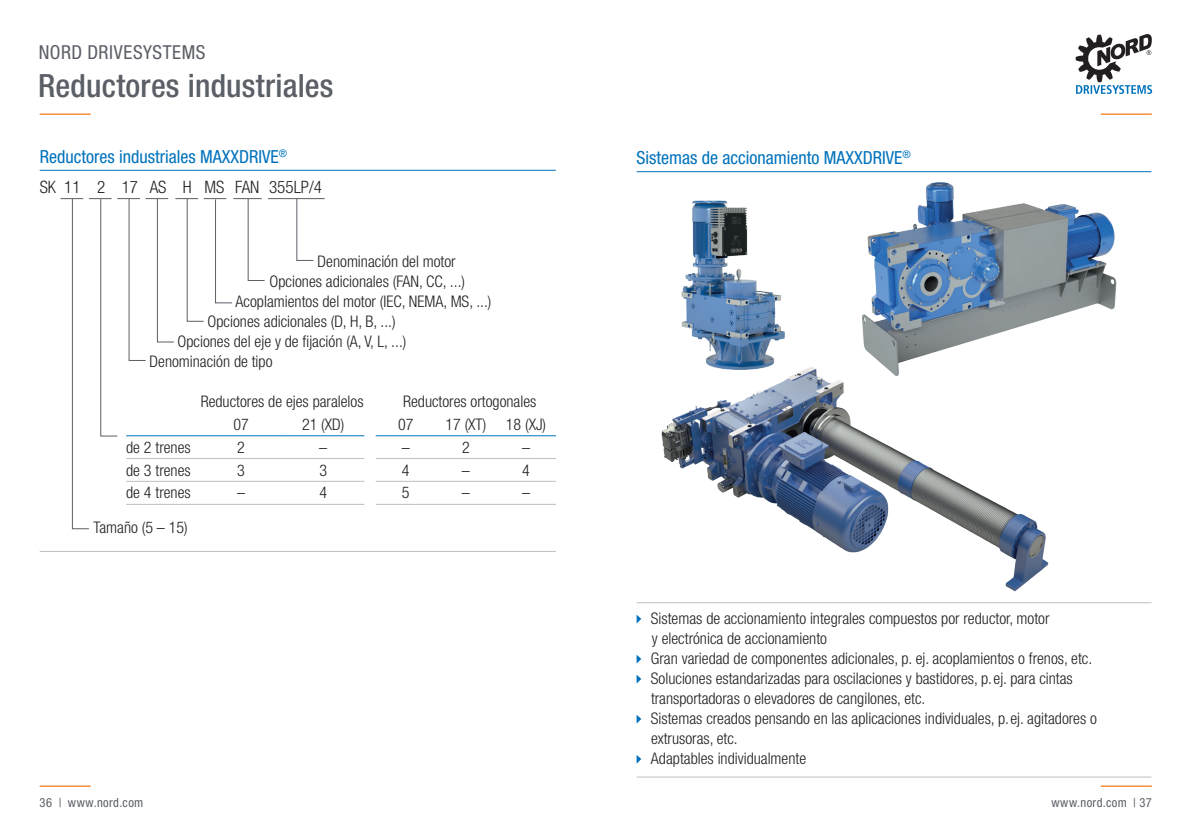
<style>
.page{position:relative;width:1191px;height:840px;background:#fff}
.page>*{position:absolute;margin:0;border:0;box-sizing:border-box;transform-origin:0 0}
.t1{font:500 condensed 32px "Helvetica Neue LT Pro";letter-spacing:.005em;color:#5b5f66}
.t2{font:condensed 19.2px "Helvetica Neue LT Pro";letter-spacing:.03em;color:#5b5f66}
.t3{font:condensed 18px "Helvetica Neue LT Pro";color:#0072bc}
.t4{font:300 condensed 17px "Helvetica Neue LT Pro";color:#231f20}
.t5{font:300 condensed 16px "Helvetica Neue LT Pro";color:#231f20}
.t6{font:condensed 12.6px "Helvetica Neue LT Pro";letter-spacing:.03em;color:#5b5f66}
</style>
<div class="page">
<hr style="left:40px;top:113px;width:51px;height:2px;background:#f58220">
<hr style="left:1100px;top:113px;width:51px;height:2px;background:#f58220">
<hr style="left:40px;top:785px;width:51px;height:1px;background:#f58220">
<hr style="left:1100px;top:785px;width:51px;height:1px;background:#f58220">
<svg style="left:1075px;top:34px;width:77px;height:60px"></svg>
<hr style="left:40px;top:170px;width:516px;height:1px;background:#0072bc">
<hr style="left:40px;top:550px;width:516px;height:1px;background:#bfbec1">
<hr style="left:636px;top:171px;width:515px;height:1px;background:#0072bc">
<hr style="left:636px;top:602px;width:515px;height:1px;background:#bfbec1">
<hr style="left:636px;top:776px;width:515px;height:1px;background:#bfbec1">
<svg style="left:636px;top:614px;width:5px;height:9px"></svg>
<svg style="left:636px;top:655px;width:5px;height:8px"></svg>
<svg style="left:636px;top:675px;width:5px;height:8px"></svg>
<svg style="left:636px;top:715px;width:5px;height:8px"></svg>
<svg style="left:636px;top:755px;width:5px;height:8px"></svg>
<img style="left:832px;top:172px;width:303px;height:181px">
<img style="left:681px;top:200px;width:104px;height:153px">
<img style="left:661px;top:353px;width:388px;height:239px">
<svg style="left:61px;top:198px;width:495px;height:331px"></svg>
<hr style="left:126px;top:435px;width:74px;height:1px;background:#0072bc">
<hr style="left:200px;top:435px;width:82px;height:1px;background:#0072bc">
<hr style="left:282px;top:435px;width:82px;height:1px;background:#0072bc">
<hr style="left:376px;top:435px;width:60px;height:1px;background:#0072bc">
<hr style="left:436px;top:435px;width:60px;height:1px;background:#0072bc">
<hr style="left:496px;top:435px;width:60px;height:1px;background:#0072bc">
<hr style="left:126px;top:458px;width:74px;height:1px;background:#bfbec1">
<hr style="left:200px;top:458px;width:82px;height:1px;background:#bfbec1">
<hr style="left:282px;top:458px;width:82px;height:1px;background:#bfbec1">
<hr style="left:376px;top:458px;width:60px;height:1px;background:#bfbec1">
<hr style="left:436px;top:458px;width:60px;height:1px;background:#bfbec1">
<hr style="left:496px;top:458px;width:60px;height:1px;background:#bfbec1">
<hr style="left:126px;top:480px;width:74px;height:1px;background:#bfbec1">
<hr style="left:200px;top:480px;width:82px;height:1px;background:#bfbec1">
<hr style="left:282px;top:480px;width:82px;height:1px;background:#bfbec1">
<hr style="left:376px;top:480px;width:60px;height:1px;background:#bfbec1">
<hr style="left:436px;top:480px;width:60px;height:1px;background:#bfbec1">
<hr style="left:496px;top:480px;width:60px;height:1px;background:#bfbec1">
<hr style="left:126px;top:503px;width:74px;height:1px;background:#bfbec1">
<hr style="left:200px;top:503px;width:82px;height:1px;background:#bfbec1">
<hr style="left:282px;top:503px;width:82px;height:1px;background:#bfbec1">
<hr style="left:376px;top:503px;width:60px;height:1px;background:#bfbec1">
<hr style="left:436px;top:503px;width:60px;height:1px;background:#bfbec1">
<hr style="left:496px;top:503px;width:60px;height:1px;background:#bfbec1">
<p class="t2" style="left:39px;top:41px;width:168px">NORD DRIVESYSTEMS</p>
<h1 class="t1" style="left:38px;top:66px;width:297px">Reductores industriales</h1>
<p class="t3" style="left:40px;top:146px;width:249px">Reductores industriales MAXXDRIVE<sup>®</sup></p>
<p class="t4" style="left:40px;top:177px;width:284px">SK 11 2 17 AS H MS FAN 355LP/4</p>
<p class="t5" style="left:318px;top:252px;width:139px">Denominación del motor</p>
<p class="t5" style="left:270px;top:272px;width:197px">Opciones adicionales (FAN, CC, ...)</p>
<p class="t5" style="left:236px;top:292px;width:257px">Acoplamientos del motor (IEC, NEMA, MS, ...)</p>
<p class="t5" style="left:208px;top:312px;width:189px">Opciones adicionales (D, H, B, ...)</p>
<p class="t5" style="left:178px;top:332px;width:230px">Opciones del eje y de fijación (A, V, L, ...)</p>
<p class="t5" style="left:150px;top:352px;width:124px">Denominación de tipo</p>
<p class="t5" style="left:201px;top:392px;width:164px">Reductores de ejes paralelos</p>
<p class="t5" style="left:403px;top:392px;width:135px">Reductores ortogonales</p>
<p class="t5" style="left:233px;top:415px;width:17px">07</p>
<p class="t5" style="left:302px;top:415px;width:44px">21 (XD)</p>
<p class="t5" style="left:398px;top:415px;width:17px">07</p>
<p class="t5" style="left:445px;top:415px;width:42px">17 (XT)</p>
<p class="t5" style="left:506px;top:415px;width:42px">18 (XJ)</p>
<p class="t5" style="left:126px;top:438px;width:66px">de 2 trenes</p>
<p class="t5" style="left:237px;top:438px;width:9px">2</p>
<p class="t5" style="left:319px;top:438px;width:9px">–</p>
<p class="t5" style="left:402px;top:438px;width:9px">–</p>
<p class="t5" style="left:462px;top:438px;width:9px">2</p>
<p class="t5" style="left:522px;top:438px;width:9px">–</p>
<p class="t5" style="left:126px;top:460px;width:66px">de 3 trenes</p>
<p class="t5" style="left:237px;top:460px;width:9px">3</p>
<p class="t5" style="left:319px;top:460px;width:9px">3</p>
<p class="t5" style="left:402px;top:460px;width:9px">4</p>
<p class="t5" style="left:462px;top:460px;width:9px">–</p>
<p class="t5" style="left:522px;top:460px;width:9px">4</p>
<p class="t5" style="left:126px;top:483px;width:66px">de 4 trenes</p>
<p class="t5" style="left:237px;top:483px;width:9px">–</p>
<p class="t5" style="left:319px;top:483px;width:9px">4</p>
<p class="t5" style="left:402px;top:483px;width:9px">5</p>
<p class="t5" style="left:462px;top:483px;width:9px">–</p>
<p class="t5" style="left:522px;top:483px;width:9px">–</p>
<p class="t5" style="left:94px;top:517px;width:96px">Tamaño (5 – 15)</p>
<p class="t3" style="left:636px;top:147px;width:276px">Sistemas de accionamiento MAXXDRIVE<sup>®</sup></p>
<p class="t5" style="left:651px;top:608px;width:400px">Sistemas de accionamiento integrales compuestos por reductor, motor</p>
<p class="t5" style="left:652px;top:628px;width:176px">y electrónica de accionamiento</p>
<p class="t5" style="left:651px;top:648px;width:443px">Gran variedad de componentes adicionales, p. ej. acoplamientos o frenos, etc.</p>
<p class="t5" style="left:651px;top:668px;width:423px">Soluciones estandarizadas para oscilaciones y bastidores, p.ej. para cintas</p>
<p class="t5" style="left:651px;top:688px;width:276px">transportadoras o elevadores de cangilones, etc.</p>
<p class="t5" style="left:651px;top:708px;width:447px">Sistemas creados pensando en las aplicaciones individuales, p.ej. agitadores o</p>
<p class="t5" style="left:651px;top:728px;width:88px">extrusoras, etc.</p>
<p class="t5" style="left:651px;top:748px;width:157px">Adaptables individualmente</p>
<p class="t6" style="left:40px;top:795px;width:105px">36 | www.nord.com</p>
<p class="t6" style="left:1051px;top:795px;width:102px">www.nord.com | 37</p>
</div>
